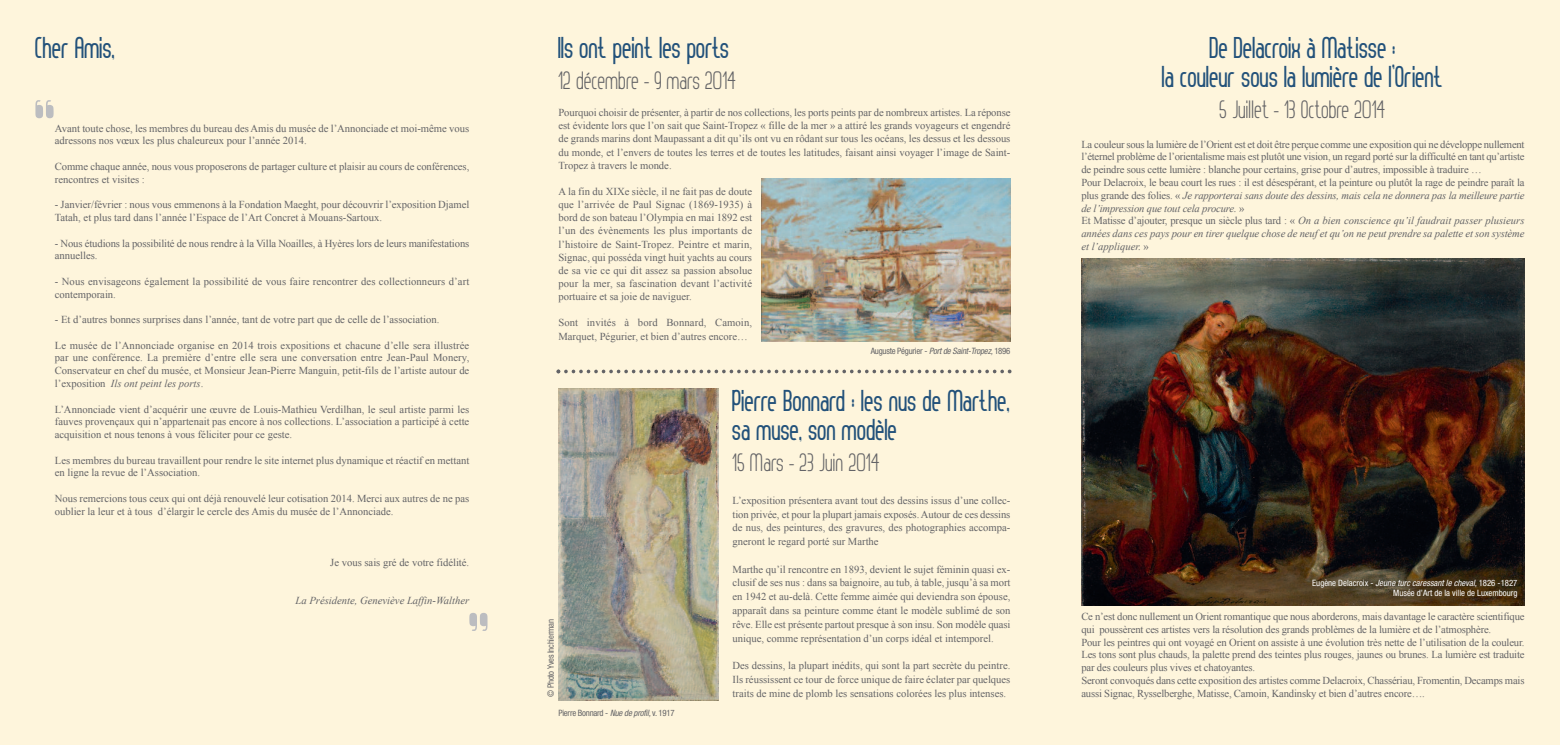
<style>
.page{position:relative;width:1560px;height:745px;background:#fff}
.page>*{position:absolute;margin:0;border:0;box-sizing:border-box;transform-origin:0 0}
.t1{font:700 30px/28.8px "Thorup Sans";color:#22517a;text-align:center}
.t2{font:25px "Thorup Sans";color:#636366}
.t3{font:10.62px/12.8px "Times New Roman";letter-spacing:-.005em;color:#636366}
.t4{font:italic 10.62px "Times New Roman";color:#636366}
.t5{font:condensed 8.75px "Helvetica Neue";letter-spacing:-.025em;color:#636366}
.t6{font:condensed 8.75px/10.5px "Helvetica Neue";color:#fff;text-align:right}
.s1{font-style:italic}
</style>
<div class="page">
<div style="left:1px;top:0;width:1558px;height:744px;background:#fef5dc"></div>
<img style="left:1081px;top:259px;width:443px;height:346px">
<img style="left:761px;top:178px;width:249px;height:163px">
<svg style="left:556px;top:369px;width:455px;height:4px"></svg>
<svg style="left:469px;top:613px;width:18px;height:17px"></svg>
<svg style="left:35px;top:100px;width:19px;height:18px"></svg>
<img style="left:558px;top:388px;width:160px;height:312px">
<h1 class="t1" style="left:35px;top:36px;width:82px">Cher Amis,</h1>
<p class="t3" style="left:55px;top:122px;width:416px">Avant toute chose, les membres du bureau des Amis du musée de l’Annonciade et moi-même vous adressons nos vœux les plus chaleureux pour l’année 2014.</p>
<p class="t3" style="left:55px;top:160px;width:416px">Comme chaque année, nous vous proposerons de partager culture et plaisir au cours de conférences, rencontres et visites :</p>
<p class="t3" style="left:55px;top:198px;width:416px">- Janvier/février : nous vous emmenons à la Fondation Maeght, pour découvrir l’exposition Djamel<br>Tatah, et plus tard dans l’année l’Espace de l’Art Concret à Mouans-Sartoux.</p>
<p class="t3" style="left:55px;top:236px;width:416px">- Nous étudions la possibilité de nous rendre à la Villa Noailles, à Hyères lors de leurs manifestations annuelles.</p>
<p class="t3" style="left:55px;top:275px;width:416px">- Nous envisageons également la possibilité de vous faire rencontrer des collectionneurs d’art contemporain.</p>
<p class="t3" style="left:55px;top:313px;width:386px">- Et d’autres bonnes surprises dans l’année, tant de votre part que de celle de l’association.</p>
<p class="t3" style="left:55px;top:338px;width:416px;text-align:justify">Le musée de l’Annonciade organise en 2014 trois expositions et chacune d’elle sera illustrée par une conférence. La première d’entre elle sera une conversation entre Jean-Paul Monery, Conservateur en chef du musée, et Monsieur Jean-Pierre Manguin, petit-fils de l’artiste autour de l’exposition <span class="s1">Ils ont peint les ports</span>.</p>
<p class="t3" style="left:55px;top:402px;width:416px;text-align:justify">L’Annonciade vient d’acquérir une œuvre de Louis-Mathieu Verdilhan, le seul artiste parmi les fauves provençaux qui n’appartenait pas encore à nos collections. L’association a participé à cette acquisition et nous tenons à vous féliciter pour ce geste.</p>
<p class="t3" style="left:55px;top:453px;width:416px">Les membres du bureau travaillent pour rendre le site internet plus dynamique et réactif en mettant en ligne la revue de l’Association.</p>
<p class="t3" style="left:55px;top:491px;width:416px">Nous remercions tous ceux qui ont déjà renouvelé leur cotisation 2014. Merci aux autres de ne pas oublier la leur et à tous d’élargir le cercle des Amis du musée de l’Annonciade.</p>
<p class="t3" style="left:330px;top:555px;width:140px">Je vous sais gré de votre fidélité.</p>
<p class="t4" style="left:295px;top:594px;width:175px">La Présidente, Geneviève Laffin-Walther</p>
<h1 class="t1" style="left:558px;top:36px;width:173px">Ils ont peint les ports</h1>
<h2 class="t2" style="left:558px;top:70px;width:180px">12 décembre - 9 mars 2014</h2>
<p class="t3" style="left:558px;top:106px;width:453px;line-height:13.1px;text-align:justify">Pourquoi choisir de présenter, à partir de nos collections, les ports peints par de nombreux artistes. La réponse est évidente lors que l’on sait que Saint-Tropez « fille de la mer » a attiré les grands voyageurs et engendré de grands marins dont Maupassant a dit qu’ils ont vu en rôdant sur tous les océans, les dessus et les dessous du monde, et l’envers de toutes les terres et de toutes les latitudes, faisant ainsi voyager l’image de Saint-Tropez à travers le monde.</p>
<p class="t3" style="left:558px;top:185px;width:195px;line-height:13.1px;text-align:justify">A la fin du XIXe siècle, il ne fait pas de doute que l’arrivée de Paul Signac (1869-1935) à bord de son bateau l’Olympia en mai 1892 est l’un des évènements les plus importants de l’histoire de Saint-Tropez. Peintre et marin, Signac, qui posséda vingt huit yachts au cours de sa vie ce qui dit assez sa passion absolue pour la mer, sa fascination devant l’activité portuaire et sa joie de naviguer.</p>
<p class="t3" style="left:558px;top:316px;width:195px;line-height:13.1px">Sont invités à bord Bonnard, Camoin,<br>Marquet, Pégurier, et bien d’autres encore…</p>
<p class="t5" style="left:547px;top:696px;width:79px;rotate:-90deg">© Photo Yves Inchierman</p>
<p class="t5" style="left:558px;top:709px;width:118px">Pierre Bonnard - <span class="s1">Nue de profil,</span> v. 1917</p>
<p class="t5" style="left:870px;top:348px;width:141px">Auguste Pégurier - <span class="s1">Port de Saint-Tropez,</span> 1896</p>
<h1 class="t1" style="left:732px;top:389px;width:279px;text-align:left">Pierre Bonnard : les nus de Marthe, sa muse, son modèle</h1>
<h2 class="t2" style="left:732px;top:452px;width:149px">15 Mars - 23 Juin 2014</h2>
<p class="t3" style="left:732px;top:493px;width:279px;line-height:13.8px;text-align:justify">L’exposition présentera avant tout des dessins issus d’une collec&shy;tion privée, et pour la plupart jamais exposés. Autour de ces dessins de nus, des peintures, des gravures, des photographies accompa&shy;gneront le regard porté sur Marthe</p>
<p class="t3" style="left:732px;top:562px;width:279px;line-height:13.8px;text-align:justify">Marthe qu’il rencontre en 1893, devient le sujet féminin quasi ex&shy;clusif de ses nus : dans sa baignoire, au tub, à table, jusqu’à sa mort en 1942 et au-delà. Cette femme aimée qui deviendra son épouse, apparaît dans sa peinture comme étant le modèle sublimé de son rêve. Elle est présente partout presque à son insu. Son modèle quasi unique, comme représentation d’un corps idéal et intemporel.</p>
<p class="t3" style="left:732px;top:658px;width:279px;line-height:13.8px;text-align:justify">Des dessins, la plupart inédits, qui sont la part secrète du peintre.<br>Ils réussissent ce tour de force unique de faire éclater par quelques traits de mine de plomb les sensations colorées les plus intenses.</p>
<h1 class="t1" style="left:1162px;top:36px;width:283px">De Delacroix à Matisse :<br>la couleur sous la lumière de l’Orient</h1>
<h2 class="t2" style="left:1219px;top:99px;width:168px">5 Juilet - 13 Octobre 2014</h2>
<p class="t3" style="left:1081px;top:138px;width:444px">La couleur sous la lumière de l’Orient est et doit être perçue comme une exposition qui ne développe nullement l’éternel problème de l’orientalisme mais est plutôt une vision, un regard porté sur la difficulté en tant qu’artiste de peindre sous cette lumière : blanche pour certains, grise pour d’autres, impossible à traduire …<br>Pour Delacroix, le beau court les rues : il est désespérant, et la peinture ou plutôt la rage de peindre paraît la plus grande des folies. « <span class="s1">Je rapporterai sans doute des dessins, mais cela ne donnera pas la meilleure partie de l’impression que tout cela procure.</span> »<br>Et Matisse d’ajouter, presque un siècle plus tard : « <span class="s1">On a bien conscience qu’il faudrait passer plusieurs années dans ces pays pour en tirer quelque chose de neuf et qu’on ne peut prendre sa palette et son système et l’appliquer.</span> »</p>
<p class="t6" style="left:1311px;top:578px;width:207px">Eugène Delacroix - <span class="s1">Jeune turc caressant le cheval,</span> 1826 -1827<br>Musée d’Art de la ville de Luxembourg</p>
<p class="t3" style="left:1081px;top:609px;width:444px">Ce n’est donc nullement un Orient romantique que nous aborderons, mais davantage le caractère scientifique qui poussèrent ces artistes vers la résolution des grands problèmes de la lumière et de l’atmosphère.<br>Pour les peintres qui ont voyagé en Orient on assiste à une évolution très nette de l’utilisation de la couleur.<br>Les tons sont plus chauds, la palette prend des teintes plus rouges, jaunes ou brunes. La lumière est traduite par des couleurs plus vives et chatoyantes.<br>Seront convoqués dans cette exposition des artistes comme Delacroix, Chassériau, Fromentin, Decamps mais aussi Signac, Rysselberghe, Matisse, Camoin, Kandinsky et bien d’autres encore….</p>
</div>
